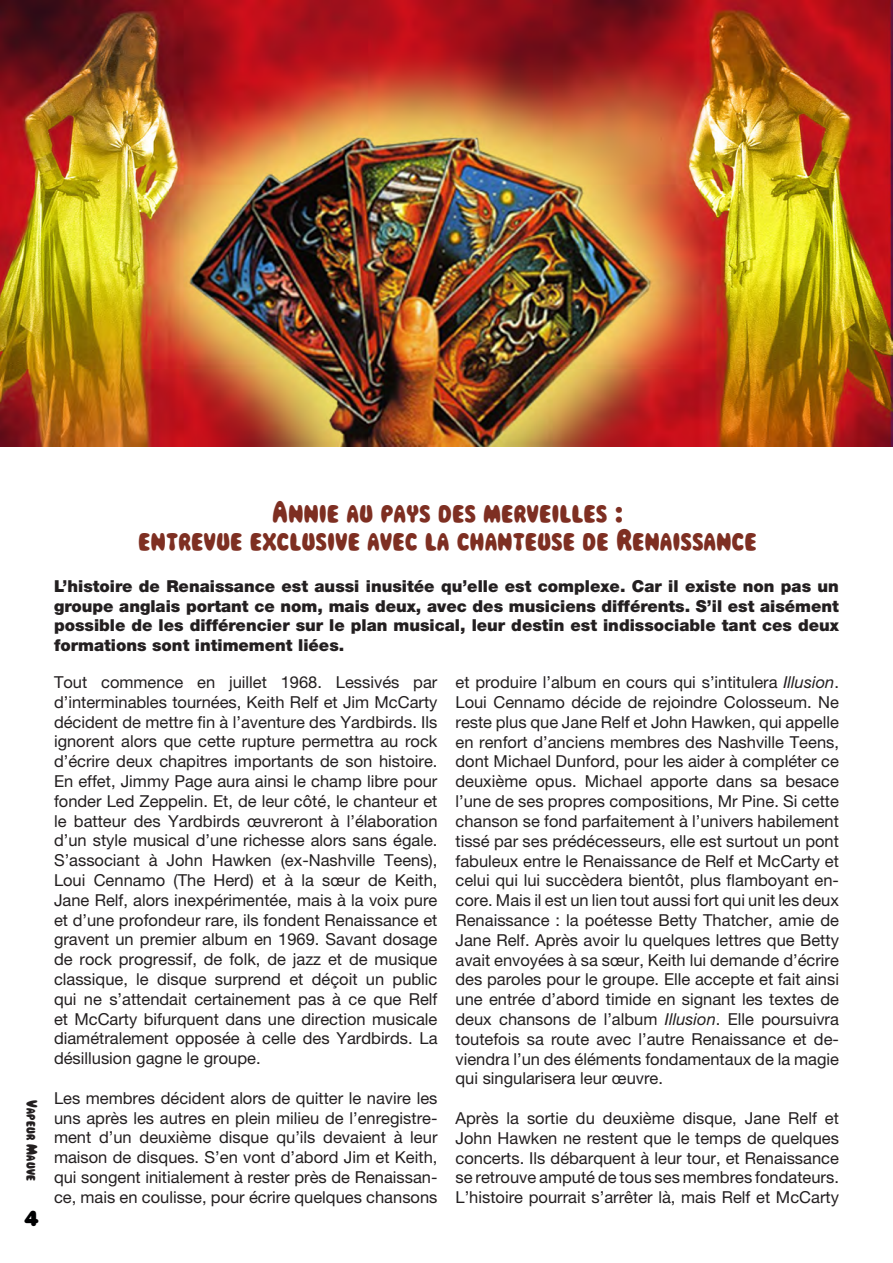
<style>
.page{position:relative;width:893px;height:1263px;background:#fff}
.page>*{position:absolute;margin:0;border:0;box-sizing:border-box;transform-origin:0 0}
.t1{font:24px/28.8px "Magical Mystery Tour";color:#7e2f22;text-align:center}
.t2{font:21px "Debussy";color:#000102}
.t3{font:16.5px/19.8px "Helvetica Neue LT Pro";color:#231f20;text-align:justify}
.t4{font:900 16.5px/19.8px "Helvetica Neue LT Pro";color:#231f20;text-align:justify}
.t5{font:12px "Magical Mystery Tour";color:#231f20}
.s1{font-style:italic}
</style>
<div class="page">
<img style="left:0;top:0;width:893px;height:446px">
<p class="t5" style="left:41px;top:1100px;width:83px;rotate:90deg">Vapeur Mauve</p>
<p class="t2" style="left:25px;top:1207px;width:16px">4</p>
<p class="t1" style="left:139px;top:497px;width:620px">Annie au pays des merveilles :<br>entrevue exclusive avec la chanteuse de Renaissance</p>
<p class="t4" style="left:54px;top:576px;width:787px">L’histoire de Renaissance est aussi inusitée qu’elle est complexe. Car il existe non pas un groupe anglais portant ce nom, mais deux, avec des musiciens différents. S’il est aisément possible de les différencier sur le plan musical, leur destin est indissociable tant ces deux formations sont intimement liées.</p>
<p class="t3" style="left:54px;top:672px;width:385px">Tout commence en juillet 1968. Lessivés par d’interminables tournées, Keith Relf et Jim McCarty décident de mettre fin à l’aventure des Yardbirds. Ils ignorent alors que cette rupture permettra au rock d’écrire deux chapitres importants de son histoire.<br>En effet, Jimmy Page aura ainsi le champ libre pour fonder Led Zeppelin. Et, de leur côté, le chanteur et le batteur des Yardbirds œuvreront à l’élaboration d’un style musical d’une richesse alors sans égale.<br>S’associant à John Hawken (ex-Nashville Teens), Loui Cennamo (The Herd) et à la sœur de Keith, Jane Relf, alors inexpérimentée, mais à la voix pure et d’une profondeur rare, ils fondent Renaissance et gravent un premier album en 1969. Savant dosage de rock progressif, de folk, de jazz et de musique classique, le disque surprend et déçoit un public qui ne s’attendait certainement pas à ce que Relf et McCarty bifurquent dans une direction musicale diamétralement opposée à celle des Yardbirds. La désillusion gagne le groupe.</p>
<p class="t3" style="left:54px;top:1088px;width:385px">Les membres décident alors de quitter le navire les uns après les autres en plein milieu de l’enregistre&shy;ment d’un deuxième disque qu’ils devaient à leur maison de disques. S’en vont d’abord Jim et Keith, qui songent initialement à rester près de Renaissan&shy;ce, mais en coulisse, pour écrire quelques chansons</p>
<p class="t3" style="left:455px;top:672px;width:385px">et produire l’album en cours qui s’intitulera <span class="s1">Illusion</span>.<br>Loui Cennamo décide de rejoindre Colosseum. Ne reste plus que Jane Relf et John Hawken, qui appelle en renfort d’anciens membres des Nashville Teens, dont Michael Dunford, pour les aider à compléter ce deuxième opus. Michael apporte dans sa besace l’une de ses propres compositions, Mr Pine. Si cette chanson se fond parfaitement à l’univers habilement tissé par ses prédécesseurs, elle est surtout un pont fabuleux entre le Renaissance de Relf et McCarty et celui qui lui succèdera bientôt, plus flamboyant en&shy;core. Mais il est un lien tout aussi fort qui unit les deux Renaissance : la poétesse Betty Thatcher, amie de Jane Relf. Après avoir lu quelques lettres que Betty avait envoyées à sa sœur, Keith lui demande d’écrire des paroles pour le groupe. Elle accepte et fait ainsi une entrée d’abord timide en signant les textes de deux chansons de l’album <span class="s1">Illusion</span>. Elle poursuivra toutefois sa route avec l’autre Renaissance et de&shy;viendra l’un des éléments fondamentaux de la magie qui singularisera leur œuvre.</p>
<p class="t3" style="left:455px;top:1108px;width:385px">Après la sortie du deuxième disque, Jane Relf et John Hawken ne restent que le temps de quelques concerts. Ils débarquent à leur tour, et Renaissance se retrouve amputé de tous ses membres fondateurs.<br>L’histoire pourrait s’arrêter là, mais Relf et McCarty</p>
</div>
